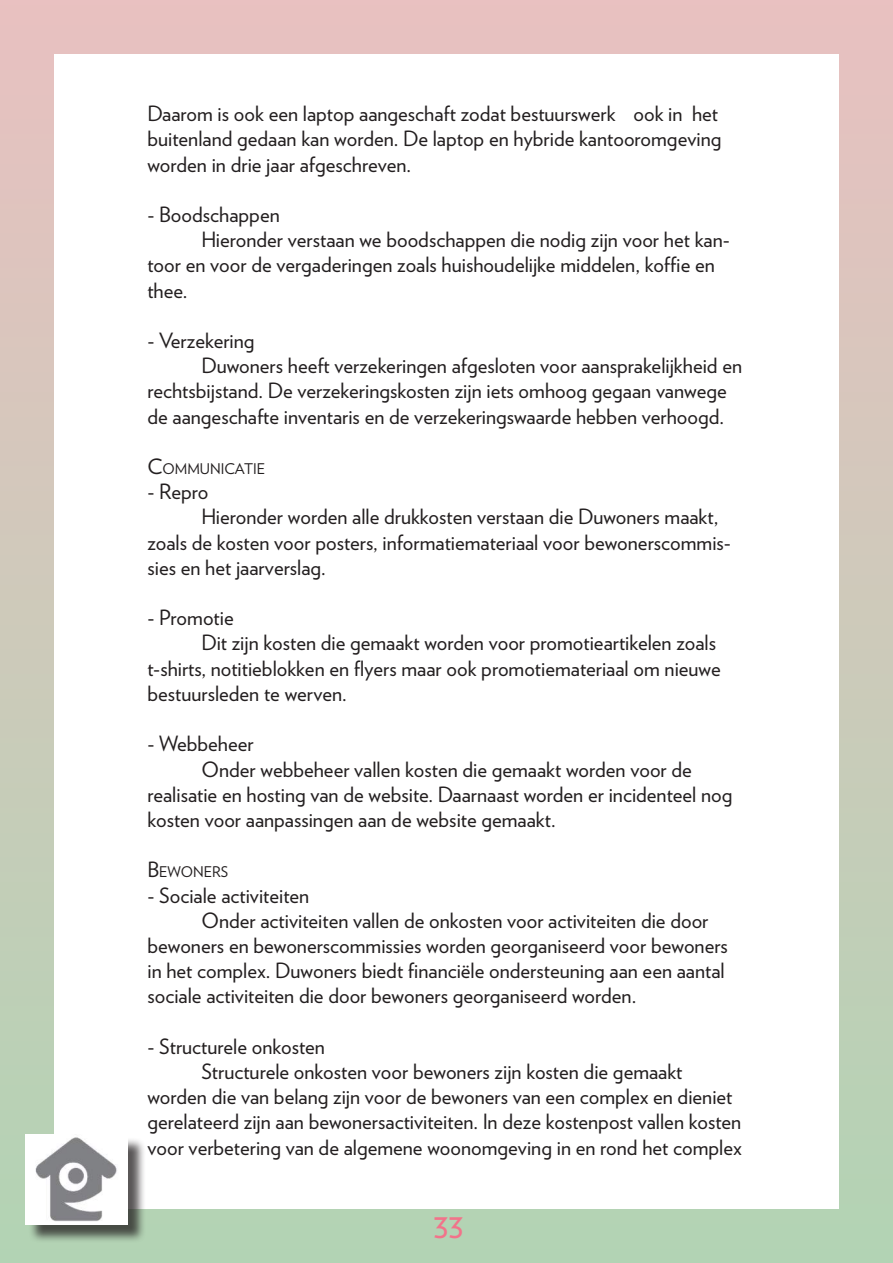
<style>
.page{position:relative;width:893px;height:1263px;background:#fff}
.page>*{position:absolute;margin:0;border:0;box-sizing:border-box;transform-origin:0 0}
.t1{font:36px "Verlag";color:#f2738a}
.t2{font:21px/25.2px "Verlag";color:#231f20}
.t3{font:14.7px "Verlag";color:#231f20}
.s1{font-size:21px}
</style>
<div class="page">
<div style="left:0;top:0;width:893px;height:1263px;background:linear-gradient(to bottom,#e9c0c0,#b2d3b4)"></div>
<div style="left:54px;top:54px;width:785px;height:1155px;background:#fff"></div>
<div style="left:28px;top:1137px;width:118px;height:106px;background:#231f20;opacity:.75"></div>
<img style="left:26px;top:1135px;width:102px;height:90px">
<p class="t2" style="left:147px;top:100px;width:575px">Daarom is ook een laptop aangeschaft zodat bestuurswerk ook in het buitenland gedaan kan worden. De laptop en hybride kantooromgeving worden in drie jaar afgeschreven.</p>
<p class="t2" style="left:147px;top:201px;width:134px">- Boodschappen</p>
<p class="t2" style="left:201px;top:226px;width:530px">Hieronder verstaan we boodschappen die nodig zijn voor het kan-</p>
<p class="t2" style="left:147px;top:251px;width:569px">toor en voor de vergaderingen zoals huishoudelijke middelen, koffie en</p>
<p class="t2" style="left:147px;top:276px;width:41px">thee.</p>
<p class="t2" style="left:147px;top:327px;width:109px">- Verzekering</p>
<p class="t2" style="left:201px;top:352px;width:542px">Duwoners heeft verzekeringen afgesloten voor aansprakelijkheid en</p>
<p class="t2" style="left:147px;top:377px;width:581px">rechtsbijstand. De verzekeringskosten zijn iets omhoog gegaan vanwege</p>
<p class="t2" style="left:147px;top:402px;width:578px">de aangeschafte inventaris en de verzekeringswaarde hebben verhoogd.</p>
<p class="t3" style="left:147px;top:458px;width:119px"><span class="s1">C</span>OMMUNICATIE</p>
<p class="t2" style="left:147px;top:478px;width:63px">- Repro</p>
<p class="t2" style="left:201px;top:503px;width:518px">Hieronder worden alle drukkosten verstaan die Duwoners maakt,</p>
<p class="t2" style="left:147px;top:528px;width:585px">zoals de kosten voor posters, informatiemateriaal voor bewonerscommis-</p>
<p class="t2" style="left:147px;top:554px;width:180px">sies en het jaarverslag.</p>
<p class="t2" style="left:147px;top:604px;width:88px">- Promotie</p>
<p class="t2" style="left:201px;top:629px;width:516px">Dit zijn kosten die gemaakt worden voor promotieartikelen zoals</p>
<p class="t2" style="left:147px;top:654px;width:575px">t-shirts, notitieblokken en flyers maar ook promotiemateriaal om nieuwe</p>
<p class="t2" style="left:147px;top:680px;width:201px">bestuursleden te werven.</p>
<p class="t2" style="left:147px;top:730px;width:108px">- Webbeheer</p>
<p class="t2" style="left:201px;top:755px;width:492px">Onder webbeheer vallen kosten die gemaakt worden voor de</p>
<p class="t2" style="left:147px;top:780px;width:587px">realisatie en hosting van de website. Daarnaast worden er incidenteel nog</p>
<p class="t2" style="left:147px;top:806px;width:410px">kosten voor aanpassingen aan de website gemaakt.</p>
<p class="t3" style="left:147px;top:861px;width:82px"><span class="s1">B</span>EWONERS</p>
<p class="t2" style="left:147px;top:881px;width:163px">- Sociale activiteiten</p>
<p class="t2" style="left:201px;top:906px;width:508px">Onder activiteiten vallen de onkosten voor activiteiten die door</p>
<p class="t2" style="left:147px;top:932px;width:582px">bewoners en bewonerscommissies worden georganiseerd voor bewoners</p>
<p class="t2" style="left:147px;top:957px;width:579px">in het complex. Duwoners biedt financiële ondersteuning aan een aantal</p>
<p class="t2" style="left:147px;top:982px;width:490px">sociale activiteiten die door bewoners georganiseerd worden.</p>
<p class="t2" style="left:147px;top:1032px;width:179px">- Structurele onkosten</p>
<p class="t2" style="left:201px;top:1058px;width:483px">Structurele onkosten voor bewoners zijn kosten die gemaakt</p>
<p class="t2" style="left:147px;top:1083px;width:586px">worden die van belang zijn voor de bewoners van een complex en dieniet</p>
<p class="t2" style="left:147px;top:1108px;width:595px">gerelateerd zijn aan bewonersactiviteiten. In deze kostenpost vallen kosten</p>
<p class="t2" style="left:147px;top:1133px;width:596px">voor verbetering van de algemene woonomgeving in en rond het complex</p>
<h1 class="t1" style="left:433px;top:1198px;width:32px">33</h1>
</div>
